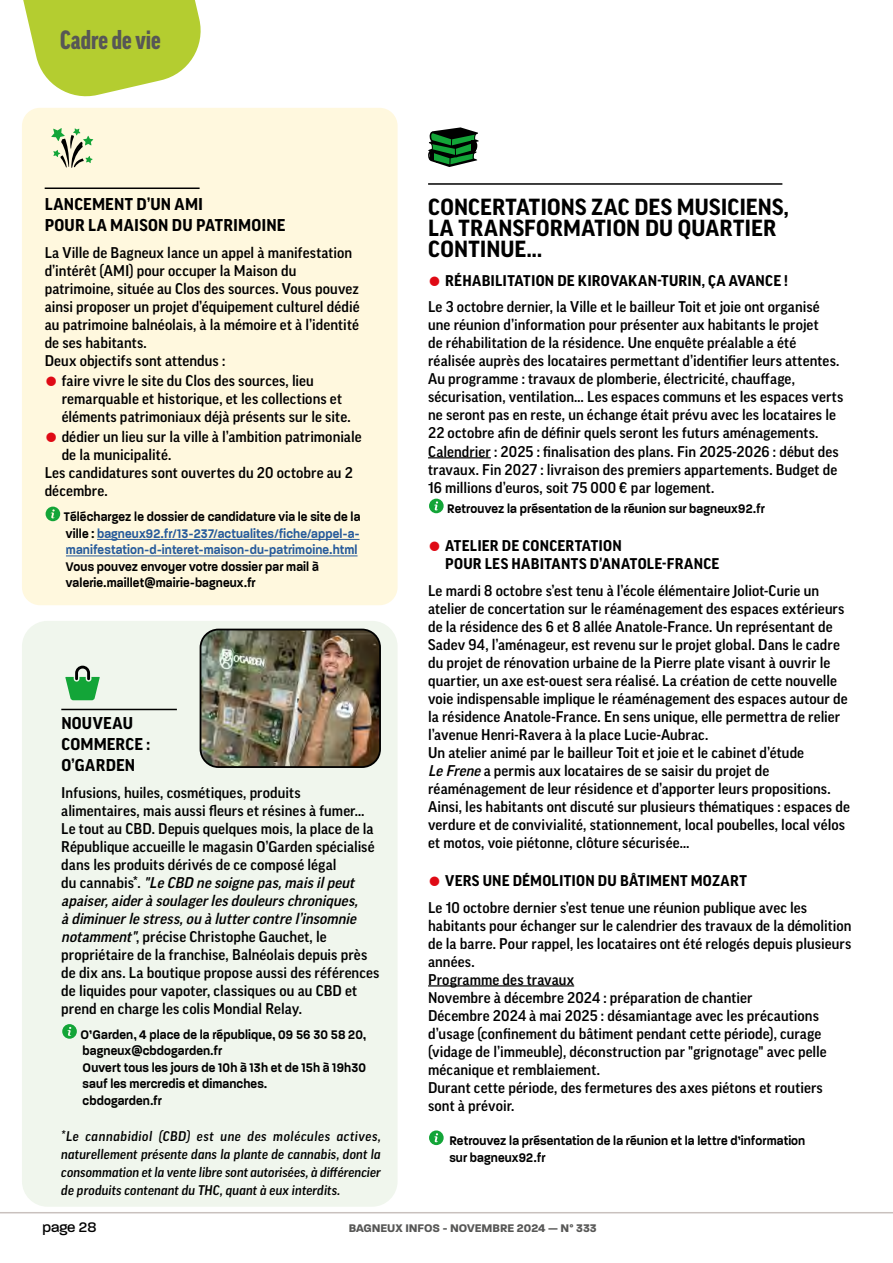
<style>
.page{position:relative;width:893px;height:1263px;background:#fff}
.page>*{position:absolute;margin:0;border:0;box-sizing:border-box;transform-origin:0 0}
.t1{font:900 condensed 25.5px "Good Pro";color:#575756}
.t2{font:700 22.5px/21px "Good Pro";letter-spacing:.005em;color:#000}
.t3{font:700 16.5px/21px "Good Pro";letter-spacing:.01em;color:#000}
.t4{font:500 15px/18px "Good Pro";letter-spacing:.005em;color:#000}
.t5{font:700 15px/18px "Good Pro";letter-spacing:.015em;color:#000}
.t6{font:500 15px "Paralucent";color:#000}
.t7{font:600 13.5px/16.5px "Paralucent";letter-spacing:.01em;color:#000;scale:.9 1}
.t8{font:italic 500 13.5px/18px "Good Pro";letter-spacing:.005em;color:#000;text-align:justify}
.t9{font:600 13.5px/16.5px "Paralucent";letter-spacing:.01em;color:#275b9b;text-align:justify;scale:.9 1}
.t10{font:700 12px "Paralucent";color:#575756}
.s1{color:#df0a15}
.s2{color:#000}
.s3{font-style:italic}
.s4{font-weight:700}
</style>
<div class="page">
<div style="left:22px;top:621px;width:376px;height:586px;background:#f0f6ed;border-radius:26px"></div>
<hr style="left:0;top:1212px;width:893px;height:1px;background:#c9c1be">
<svg style="left:23px;top:0;width:178px;height:97px"></svg>
<div style="left:22px;top:108px;width:376px;height:497px;background:#fff8de;border-radius:18px"></div>
<svg style="left:65px;top:666px;width:35px;height:34px"></svg>
<svg style="left:51px;top:128px;width:42px;height:40px"></svg>
<hr style="left:45px;top:187px;width:155px;height:2px;background:#000">
<svg style="left:428px;top:127px;width:51px;height:40px"></svg>
<hr style="left:428px;top:183px;width:354px;height:2px;background:#000">
<hr style="left:61px;top:709px;width:116px;height:1px;background:#000">
<hr style="left:428px;top:457px;width:63px;height:1px;background:#000">
<hr style="left:428px;top:985px;width:146px;height:1px;background:#000">
<svg style="left:429px;top:499px;width:15px;height:14px"></svg>
<svg style="left:429px;top:1130px;width:15px;height:15px"></svg>
<svg style="left:62px;top:1024px;width:15px;height:15px"></svg>
<hr style="left:97px;top:539px;width:263px;height:1px;background:#275b9b">
<hr style="left:66px;top:556px;width:292px;height:1px;background:#275b9b">
<svg style="left:46px;top:507px;width:14px;height:14px"></svg>
<img style="left:201px;top:629px;width:179px;height:138px">
<div style="left:200px;top:629px;width:181px;height:139px;border:2px solid #000;border-radius:18px"></div>
<h1 class="t1" style="left:60px;top:25px;width:102px">Cadre de vie</h1>
<p class="t3" style="left:45px;top:194px;width:242px">LANCEMENT D’UN AMI<br>POUR LA MAISON DU PATRIMOINE</p>
<p class="t4" style="left:45px;top:244px;width:316px">La Ville de Bagneux lance un appel à manifestation d’intérêt (AMI) pour occuper la Maison du patrimoine, située au Clos des sources. Vous pouvez ainsi proposer un projet d’équipement culturel dédié au patrimoine balnéolais, à la mémoire et à l’identité de ses habitants.<br>Deux objectifs sont attendus :</p>
<p class="t4" style="left:62px;top:372px;width:291px;text-indent:-17px"><span class="s1">●</span> faire vivre le site du Clos des sources, lieu remarquable et historique, et les collections et éléments patrimoniaux déjà présents sur le site.</p>
<p class="t4" style="left:45px;top:428px;width:318px"><span class="s1">●</span> dédier un lieu sur la ville à l’ambition patrimoniale</p>
<p class="t4" style="left:62px;top:446px;width:111px">de la municipalité.</p>
<p class="t4" style="left:45px;top:464px;width:310px">Les candidatures sont ouvertes du 20 octobre au 2</p>
<p class="t4" style="left:45px;top:482px;width:65px">décembre.</p>
<p class="t9" style="left:64px;top:509px;width:331px"><span class="s2">Téléchargez le dossier de candidature via le site de la ville :</span> bagneux92.fr/13-237/actualites/fiche/appel-a&shy;manifestation-d-interet-maison-du-patrimoine.html</p>
<p class="t7" style="left:66px;top:558px;width:282px">Vous pouvez envoyer votre dossier par mail à valerie.maillet@mairie-bagneux.fr</p>
<p class="t3" style="left:61px;top:713px;width:90px">NOUVEAU<br>COMMERCE :<br>O’GARDEN</p>
<p class="t4" style="left:61px;top:783px;width:320px">Infusions, huiles, cosmétiques, produits alimentaires, mais aussi fleurs et résines à fumer… Le tout au CBD. Depuis quelques mois, la place de la République accueille le magasin O’Garden spécialisé dans les produits dérivés de ce composé légal<br>d u c a n n a b i s* . <span class="s3">"Le CBD ne soigne pas,maisilpeut apaiser,aiderà soulagerlesdouleurschroniques,<br>à diminuerle stress,ou à luttercontre l’insomnie notamment"</span>, précise Christophe Gauchet, le propriétaire de la franchise, Balnéolais depuis près de dix ans. La boutique propose aussi des références de liquides pour vapoter, classiques ou au CBD et prend en charge les colis Mondial Relay.</p>
<p class="t7" style="left:80px;top:1026px;width:319px">O’Garden, 4 place de la république, 09 56 30 58 20, bagneux@cbdogarden.fr<br>Ouvert tous les jours de 10h à 13h et de 15h à 19h30 sauf les mercredis et dimanches.<br>cbdogarden.fr</p>
<p class="t8" style="left:61px;top:1127px;width:321px">*Le cannabidiol (CBD) est une des molécules actives, naturellement présente dans la plante de cannabis, dont la consommation et la vente libre sont autorisées, à différencier de produits contenant du THC, quant à eux interdits.</p>
<h2 class="t2" style="left:428px;top:197px;width:362px">CONCERTATIONS ZAC DES MUSICIENS,<br>LA TRANSFORMATION DU QUARTIER<br>CONTINUE...</h2>
<p class="t4" style="left:428px;top:267px;width:393px;line-height:26.5px"><span class="s1">●</span> <span class="s4">RÉHABILITATION DE KIROVAKAN-TURIN, ÇA AVANCE !<br></span>Le 3 octobre dernier, la Ville et le bailleur Toit et joie ont organisé</p>
<p class="t4" style="left:428px;top:316px;width:417px">une réunion d’information pour présenter aux habitants le projet<br>de réhabilitation de la résidence. Une enquête préalable a été réalisée auprès des locataires permettant d’identifier leurs attentes.<br>Au programme : travaux de plomberie, électricité, chauffage, sécurisation, ventilation… Les espaces communs et les espaces verts ne seront pas en reste, un échange était prévu avec les locataires le 22 octobre afin de définir quels seront les futurs aménagements.<br>Calendrier : 2025 : finalisation des plans. Fin 2025-2026 : début des travaux. Fin 2027 : livraison des premiers appartements. Budget de 16 millions d’euros, soit 75 000 € par logement.</p>
<p class="t7" style="left:447px;top:501px;width:354px">Retrouvez la présentation de la réunion sur bagneux92.fr</p>
<p class="t5" style="left:445px;top:537px;width:276px;text-indent:-17px"><span class="s1">●</span> ATELIER DE CONCERTATION<br>POUR LES HABITANTS D’ANATOLE-FRANCE</p>
<p class="t4" style="left:428px;top:581px;width:423px">Le mardi 8 octobre s’est tenu à l’école élémentaire Joliot-Curie un atelier de concertation sur le réaménagement des espaces extérieurs de la résidence des 6 et 8 allée Anatole-France. Un représentant de Sadev 94, l’aménageur, est revenu sur le projet global. Dans le cadre du projet de rénovation urbaine de la Pierre plate visant à ouvrir le quartier, un axe est-ouest sera réalisé. La création de cette nouvelle voie indispensable implique le réaménagement des espaces autour de la résidence Anatole-France. En sens unique, elle permettra de relier l’avenue Henri-Ravera à la place Lucie-Aubrac.<br>Un atelier animé par le bailleur Toit et joie et le cabinet d’étude<br><span class="s3">Le Frene</span> a permis aux locataires de se saisir du projet de réaménagement de leur résidence et d’apporter leurs propositions.<br>Ainsi, les habitants ont discuté sur plusieurs thématiques : espaces de verdure et de convivialité, stationnement, local poubelles, local vélos et motos, voie piétonne, clôture sécurisée…</p>
<p class="t4" style="left:428px;top:867px;width:381px;line-height:26.5px"><span class="s1">●</span> <span class="s4">VERS UNE DÉMOLITION DU BÂTIMENT MOZART<br></span>Le 10 octobre dernier s’est tenue une réunion publique avec les</p>
<p class="t4" style="left:428px;top:916px;width:425px">habitants pour échanger sur le calendrier des travaux de la démolition de la barre. Pour rappel, les locataires ont été relogés depuis plusieurs années.<br>Programme des travaux<br>Novembre à décembre 2024 : préparation de chantier<br>Décembre 2024 à mai 2025 : désamiantage avec les précautions d’usage (confinement du bâtiment pendant cette période), curage (vidage de l’immeuble), déconstruction par "grignotage" avec pelle mécanique et remblaiement.<br>Durant cette période, des fermetures des axes piétons et routiers sont à prévoir.</p>
<p class="t7" style="left:449px;top:1132px;width:397px">Retrouvez la présentation de la réunion et la lettre d’information sur bagneux92.fr</p>
<p class="t6" style="left:43px;top:1218px;width:55px">page 28</p>
<p class="t10" style="left:349px;top:1221px;width:250px">BAGNEUX INFOS - NOVEMBRE 2024 — N° 333</p>
</div>
